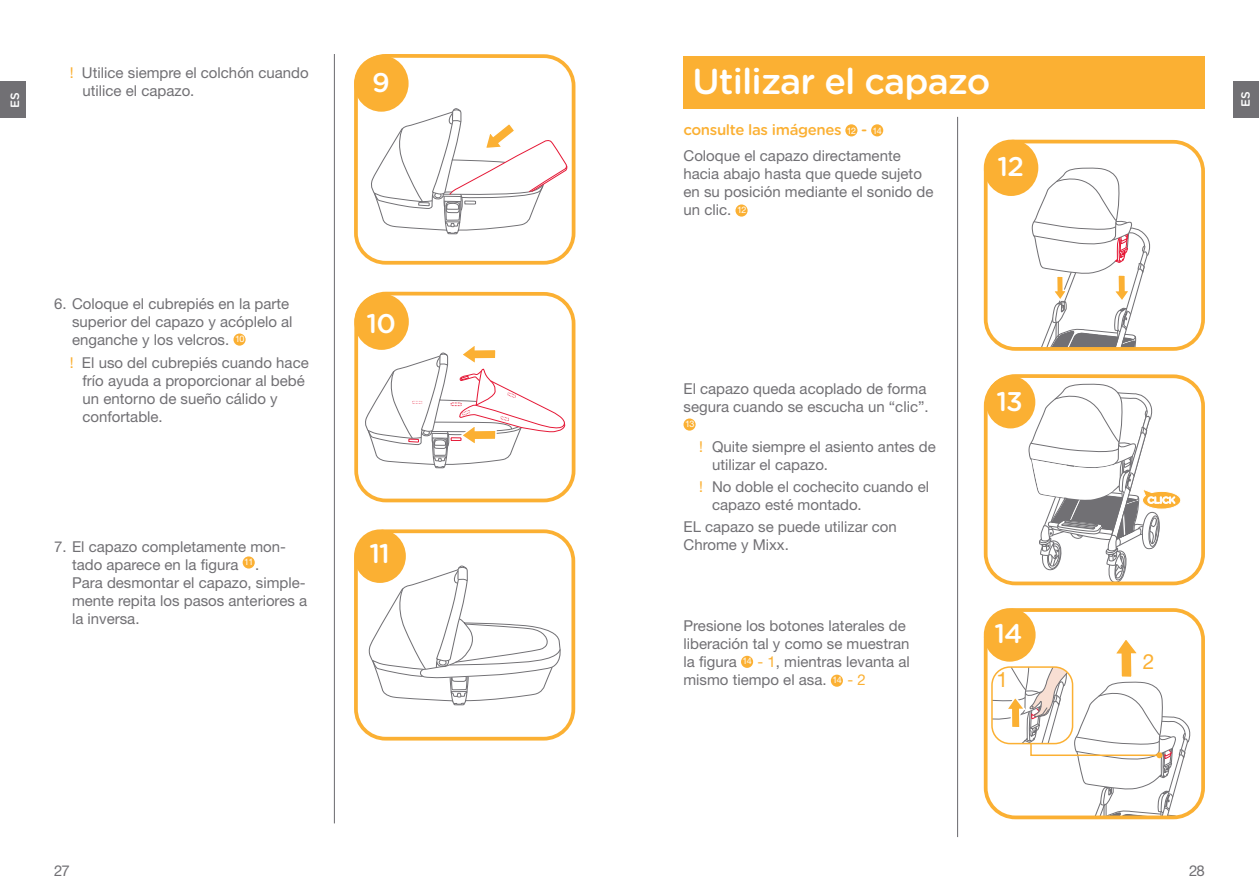
<style>
.page{position:relative;width:1259px;height:893px;background:#fff}
.page>*{position:absolute;margin:0;border:0;box-sizing:border-box;transform-origin:0 0}
.t1{font:500 36px "Gotham Rounded";letter-spacing:-.025em;color:#fff}
.t2{font:500 27px "Gotham Rounded";letter-spacing:-.035em;color:#fff}
.t3{font:21px "Helvetica Neue LT Std";color:#fbb033}
.t4{font:15px/18px "Helvetica Neue LT Std";color:#717074}
.t5{font:500 15px "Gotham Rounded";letter-spacing:-.025em;color:#fbb033}
.t6{font:500 12px "Gotham Rounded";color:#fff}
.t7{font:9px "Helvetica Neue LT Std";color:#fff}
.s1{font-family:"Helvetica Neue LT Std";font-weight:400;font-size:9px;color:#fff}
.s2{color:#fbb033}
.s3{font-size:9px;color:#fff}
</style>
<div class="page">
<div style="left:1233px;top:82px;width:26px;height:36px;background:#717074"></div>
<div style="left:0;top:82px;width:25px;height:36px;background:#717074"></div>
<div style="left:354px;top:54px;width:221px;height:211px;border:4px solid #fbb033;border-radius:30px"></div>
<div style="left:354px;top:55px;width:54px;height:57px;background:#fbb033;border-radius:50%"></div>
<svg style="left:369px;top:108px;width:199px;height:127px"></svg>
<div style="left:354px;top:292px;width:221px;height:210px;border:4px solid #fbb033;border-radius:30px"></div>
<div style="left:354px;top:294px;width:55px;height:56px;background:#fbb033;border-radius:50%"></div>
<svg style="left:368px;top:566px;width:193px;height:140px"></svg>
<div style="left:354px;top:529px;width:221px;height:211px;border:4px solid #fbb033;border-radius:30px"></div>
<div style="left:354px;top:529px;width:52px;height:54px;background:#fbb033;border-radius:50%"></div>
<hr style="left:334px;top:54px;width:1px;height:769px;background:#717074">
<svg style="left:363px;top:341px;width:203px;height:128px"></svg>
<div style="left:233px;top:334px;width:13px;height:12px;background:#fbb033;border-radius:50%"></div>
<div style="left:243px;top:556px;width:12px;height:13px;background:#fbb033;border-radius:50%"></div>
<div style="left:983px;top:608px;width:222px;height:211px;border:4px solid #fbb033;border-radius:30px"></div>
<div style="left:983px;top:608px;width:52px;height:54px;background:#fbb033;border-radius:50%"></div>
<div style="left:983px;top:374px;width:222px;height:211px;border:4px solid #fbb033;border-radius:30px"></div>
<div style="left:985px;top:376px;width:50px;height:52px;background:#fbb033;border-radius:50%"></div>
<svg style="left:1027px;top:382px;width:154px;height:201px"></svg>
<svg style="left:992px;top:636px;width:200px;height:182px"></svg>
<div style="left:683px;top:56px;width:522px;height:53px;background:#fbb033"></div>
<div style="left:983px;top:140px;width:222px;height:211px;border:4px solid #fbb033;border-radius:30px"></div>
<div style="left:983px;top:140px;width:55px;height:56px;background:#fbb033;border-radius:50%"></div>
<hr style="left:957px;top:117px;width:1px;height:720px;background:#717074">
<svg style="left:1031px;top:166px;width:121px;height:184px"></svg>
<div style="left:741px;top:656px;width:12px;height:12px;background:#fbb033;border-radius:50%"></div>
<div style="left:831px;top:675px;width:12px;height:12px;background:#fbb033;border-radius:50%"></div>
<div style="left:683px;top:418px;width:12px;height:13px;background:#fbb033;border-radius:50%"></div>
<div style="left:845px;top:124px;width:12px;height:12px;background:#fbb033;border-radius:50%"></div>
<div style="left:871px;top:124px;width:12px;height:12px;background:#fbb033;border-radius:50%"></div>
<div style="left:735px;top:204px;width:12px;height:13px;background:#fbb033;border-radius:50%"></div>
<h1 class="t1" style="left:692px;top:55px;width:299px">Utilizar el capazo</h1>
<p class="t5" style="left:683px;top:119px;width:200px">consulte las imágenes <span class="s1">12</span> - <span class="s1">14</span></p>
<p class="t4" style="left:683px;top:147px;width:251px">Coloque el capazo directamente hacia abajo hasta que quede sujeto en su posición mediante el sonido de un clic. <sup>12</sup></p>
<p class="t4" style="left:82px;top:64px;width:228px;text-indent:-13px"><span class="s2">!</span> Utilice siempre el colchón cuando utilice el capazo.</p>
<h2 class="t2" style="left:372px;top:63px;width:19px">9</h2>
<p class="t6" style="left:7px;top:108px;width:17px;rotate:-90deg">ES</p>
<p class="t6" style="left:1237px;top:107px;width:17px;rotate:-90deg">ES</p>
<h2 class="t2" style="left:997px;top:147px;width:28px">12</h2>
<p class="t4" style="left:72px;top:295px;width:222px;text-indent:-18px">6. Coloque el cubrepiés en la parte superior del capazo y acóplelo al enganche y los velcros. <sup>10</sup></p>
<p class="t4" style="left:82px;top:353px;width:228px;text-indent:-13px"><span class="s2">!</span> El uso del cubrepiés cuando hace frío ayuda a proporcionar al bebé un entorno de sueño cálido y confortable.</p>
<p class="t4" style="left:72px;top:537px;width:237px;text-indent:-18px">7. El capazo completamente mon&shy;tado aparece en la figura <sup>11</sup>.<br>Para desmontar el capazo, simple&shy;mente repita los pasos anteriores a la inversa.</p>
<h2 class="t2" style="left:367px;top:304px;width:31px">10</h2>
<h2 class="t2" style="left:369px;top:534px;width:22px">11</h2>
<p class="t4" style="left:683px;top:379px;width:247px">El capazo queda acoplado de forma segura cuando se escucha un “clic”.</p>
<p class="t7" style="left:685px;top:418px;width:11px">13</p>
<p class="t4" style="left:712px;top:437px;width:225px;text-indent:-13px"><span class="s2">!</span> Quite siempre el asiento antes de utilizar el capazo.</p>
<p class="t4" style="left:712px;top:477px;width:218px;text-indent:-13px"><span class="s2">!</span> No doble el cochecito cuando el capazo esté montado.</p>
<p class="t4" style="left:683px;top:518px;width:215px">EL capazo se puede utilizar con<br>Chrome y Mixx.</p>
<p class="t4" style="left:683px;top:616px;width:228px">Presione los botones laterales de liberación tal y como se muestran la figura <sup>14</sup> <span class="s2">- 1</span>, mientras levanta al mismo tiempo el asa. <span class="s3">14</span> <span class="s2">- 2</span></p>
<h2 class="t2" style="left:996px;top:382px;width:28px">13</h2>
<h2 class="t2" style="left:994px;top:614px;width:30px">14</h2>
<h3 class="t3" style="left:996px;top:667px;width:13px">1</h3>
<h3 class="t3" style="left:1142px;top:649px;width:13px">2</h3>
<p class="t4" style="left:54px;top:861px;width:17px">27</p>
<p class="t4" style="left:1189px;top:861px;width:17px">28</p>
</div>
